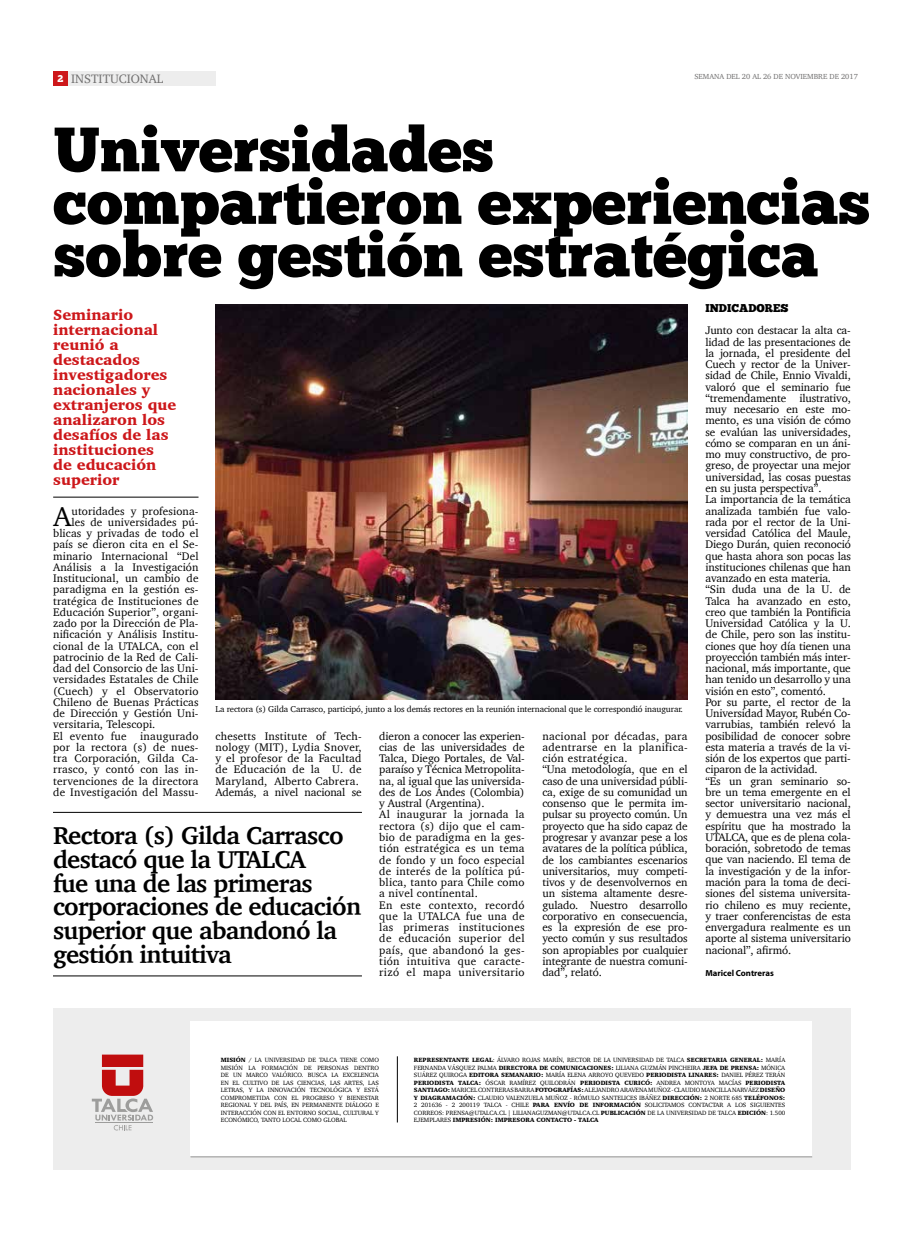
<style>
.page{position:relative;width:904px;height:1241px;background:#fff}
.page>*{position:absolute;margin:0;border:0;box-sizing:border-box;transform-origin:0 0}
.t1{font:62.5px/52.5px "Chunk Five Ex";color:#000}
.t2{font:28px "Charter";color:#000}
.t3{font:700 25px/23.8px "Charter";letter-spacing:-.025em;color:#000}
.t4{font:900 15px/15px "Charter";color:#cd171a}
.t5{font:12.5px "Charter";color:#706f6f}
.t6{font:11.25px/11.2px "Charter";letter-spacing:-.01em;color:#000}
.t7{font:11.25px/11.2px "Charter";letter-spacing:.02em;color:#000}
.t8{font:11.25px "Charter";letter-spacing:.01em;color:#000}
.t9{font:11.25px "Chunk Five Ex";color:#000}
.t10{font:10px "Chunk Five Ex";color:#fff}
.t11{font:8.75px "Charter";letter-spacing:-.01em;color:#000}
.t12{font:700 8.75px "Myriad Pro";color:#000}
.t13{font:7.5px "Charter";color:#706f6f}
.t14{font:6.25px/7.5px "Charter";color:#000;text-align:justify}
.s1{font-weight:900}
</style>
<div class="page">
<div style="left:53px;top:71px;width:15px;height:15px;background:#cd171a"></div>
<div style="left:69px;top:71px;width:147px;height:15px;background:#ededed"></div>
<div style="left:53px;top:1008px;width:797px;height:161px;background:#ededed"></div>
<div style="left:190px;top:1020px;width:622px;height:136px;background:#fff"></div>
<hr style="left:397px;top:1056px;width:1px;height:66px;background:#000">
<svg style="left:92px;top:1054px;width:61px;height:76px"></svg>
<hr style="left:95px;top:1121px;width:58px;height:1px;background:#9d9d9c">
<hr style="left:190px;top:1155px;width:622px;height:2px;background:#9d9d9c">
<hr style="left:53px;top:497px;width:145px;height:1px;background:#000">
<hr style="left:53px;top:975px;width:309px;height:1px;background:#000">
<hr style="left:53px;top:812px;width:309px;height:1px;background:#000">
<img style="left:215px;top:305px;width:472px;height:394px">
<p class="t10" style="left:58px;top:71px;width:7px">2</p>
<p class="t13" style="left:694px;top:70px;width:165px">SEMANA DEL 20 AL 26 DE NOVIEMBRE DE 2017</p>
<p class="t5" style="left:71px;top:68px;width:94px">INSTITUCIONAL</p>
<h1 class="t1" style="left:54px;top:122px;width:818px">Universidades compartieron experiencias sobre gestión estratégica</h1>
<h3 class="t4" style="left:53px;top:307px;width:125px">Seminario internacional reunió a destacados investigadores nacionales y extranjeros que analizaron los desafíos de las instituciones de educación superior</h3>
<h2 class="t2" style="left:53px;top:492px;width:19px">A</h2>
<p class="t8" style="left:72px;top:501px;width:128px">utoridades y profesiona-</p>
<p class="t9" style="left:705px;top:299px;width:84px">INDICADORES</p>
<p class="t6" style="left:705px;top:325px;width:147px">Junto con destacar la alta ca&shy;lidad de las presentaciones de la jornada, el presidente del<br>Cuech y rector de la Univer&shy;sidad de Chile, Ennio Vivaldi, valoró que el seminario fue “tremendamente ilustrativo, muy necesario en este mo&shy;mento, es una visión de cómo se evalúan las universidades, cómo se comparan en un áni&shy;mo muy constructivo, de pro&shy;greso, de proyectar una mejor universidad, las cosas puestas en su justa perspectiva”.<br>La importancia de la temática analizada también fue valo&shy;rada por el rector de la Uni&shy;versidad Católica del Maule,<br>Diego Durán, quien reconoció que hasta ahora son pocas las instituciones chilenas que han avanzado en esta materia. “Sin duda una de la U. de<br>Talca ha avanzado en esto, creo que también la Pontificia<br>Universidad Católica y la U. de Chile, pero son las institu&shy;ciones que hoy día tienen una proyección también más inter&shy;nacional, más importante, que han tenido un desarrollo y una visión en esto”, comentó.<br>Por su parte, el rector de la<br>Universidad Mayor, Rubén Co&shy;varrubias, también relevó la posibilidad de conocer sobre esta materia a través de la vi&shy;sión de los expertos que parti&shy;ciparon de la actividad.<br>“Es un gran seminario so&shy;bre un tema emergente en el sector universitario nacional, y demuestra una vez más el espíritu que ha mostrado la<br>UTALCA, que es de plena cola&shy;boración, sobretodo de temas que van naciendo. El tema de la investigación y de la infor&shy;mación para la toma de deci&shy;siones del sistema universita&shy;rio chileno es muy reciente, y traer conferencistas de esta envergadura realmente es un aporte al sistema universitario nacional”, afirmó.</p>
<p class="t12" style="left:705px;top:967px;width:70px">Maricel Contreras</p>
<p class="t8" style="left:72px;top:512px;width:128px">les de universidades pú-</p>
<p class="t8" style="left:53px;top:523px;width:147px">blicas y privadas de todo el</p>
<p class="t8" style="left:53px;top:534px;width:147px">país se dieron cita en el Se-</p>
<p class="t8" style="left:53px;top:546px;width:147px">minario Internacional “Del</p>
<p class="t8" style="left:53px;top:557px;width:147px">Análisis a la Investigación</p>
<p class="t8" style="left:53px;top:568px;width:147px">Institucional, un cambio de</p>
<p class="t8" style="left:53px;top:579px;width:147px">paradigma en la gestión es-</p>
<p class="t8" style="left:53px;top:591px;width:147px">tratégica de Instituciones de</p>
<p class="t8" style="left:53px;top:602px;width:147px">Educación Superior”, organi-</p>
<p class="t8" style="left:53px;top:613px;width:147px">zado por la Dirección de Pla-</p>
<p class="t8" style="left:53px;top:624px;width:147px">nificación y Análisis Institu-</p>
<p class="t8" style="left:53px;top:636px;width:147px">cional de la UTALCA, con el</p>
<p class="t8" style="left:53px;top:647px;width:147px">patrocinio de la Red de Cali-</p>
<p class="t8" style="left:53px;top:658px;width:147px">dad del Consorcio de las Uni-</p>
<p class="t8" style="left:53px;top:669px;width:147px">versidades Estatales de Chile</p>
<p class="t8" style="left:53px;top:681px;width:147px">(Cuech) y el Observatorio</p>
<p class="t8" style="left:53px;top:692px;width:147px">Chileno de Buenas Prácticas</p>
<p class="t8" style="left:53px;top:703px;width:147px">de Dirección y Gestión Uni-</p>
<p class="t8" style="left:53px;top:714px;width:104px">versitaria, Telescopi.</p>
<p class="t7" style="left:53px;top:730px;width:147px">El evento fue inaugurado</p>
<p class="t7" style="left:53px;top:741px;width:147px">por la rectora (s) de nues-</p>
<p class="t7" style="left:53px;top:752px;width:147px">tra Corporación, Gilda Ca-</p>
<p class="t7" style="left:53px;top:763px;width:147px">rrasco, y contó con las in-</p>
<p class="t7" style="left:53px;top:775px;width:147px">tervenciones de la directora</p>
<p class="t7" style="left:53px;top:786px;width:147px">de Investigación del Massu-</p>
<p class="t11" style="left:215px;top:701px;width:469px">La rectora (s) Gilda Carrasco, participó, junto a los demás rectores en la reunión internacional que le correspondió inaugurar.</p>
<p class="t7" style="left:379px;top:730px;width:147px">dieron a conocer las experien&shy;cias de las universidades de<br>Talca, Diego Portales, de Val&shy;paraíso y Técnica Metropolita&shy;na, al igual que las universida&shy;des de Los Andes (Colombia) y Austral (Argentina).<br>Al inaugurar la jornada la rectora (s) dijo que el cam&shy;bio de paradigma en la ges&shy;tión estratégica es un tema de fondo y un foco especial de interés de la política pú&shy;blica, tanto para Chile como a nivel continental.<br>En este contexto, recordó que la UTALCA fue una de las primeras instituciones de educación superior del país, que abandonó la ges&shy;tión intuitiva que caracte&shy;rizó el mapa universitario</p>
<p class="t6" style="left:542px;top:730px;width:147px">nacional por décadas, para adentrarse en la planifica&shy;ción estratégica.<br>“Una metodología, que en el caso de una universidad públi&shy;ca, exige de su comunidad un consenso que le permita im&shy;pulsar su proyecto común. Un proyecto que ha sido capaz de progresar y avanzar pese a los avatares de la política pública, de los cambiantes escenarios universitarios, muy competi&shy;tivos y de desenvolvernos en un sistema altamente desre&shy;gulado. Nuestro desarrollo corporativo en consecuencia, es la expresión de ese pro&shy;yecto común y sus resultados son apropiables por cualquier integrante de nuestra comuni&shy;dad”, relató.</p>
<p class="t7" style="left:215px;top:730px;width:147px">chesetts Institute of Tech&shy;nology (MIT), Lydia Snover, y el profesor de la Facultad de Educación de la U. de<br>Maryland, Alberto Cabrera.<br>Además, a nivel nacional se</p>
<h3 class="t3" style="left:53px;top:823px;width:310px">Rectora (s) Gilda Carrasco destacó que la UTALCA<br>fue una de las primeras corporaciones de educación superior que abandonó la gestión intuitiva</h3>
<p class="t14" style="left:221px;top:1056px;width:160px"><span class="s1">MISIÓN</span> / LA UNIVERSIDAD DE TALCA TIENE COMO MISIÓN LA FORMACIÓN DE PERSONAS DENTRO DE UN MARCO VALÓRICO. BUSCA LA EXCELENCIA EN EL CULTIVO DE LAS CIENCIAS, LAS ARTES, LAS LETRAS, Y LA INNOVACIÓN TECNOLÓGICA Y ESTÁ COMPROMETIDA CON EL PROGRESO Y BIENESTAR REGIONAL Y DEL PAÍS, EN PERMANENTE DIÁLOGO E INTERACCIÓN CON EL ENTORNO SOCIAL, CULTURAL Y ECONÓMICO, TANTO LOCAL COMO GLOBAL</p>
<p class="t14" style="left:414px;top:1056px;width:373px"><span class="s1">REPRESENTANTE LEGAL</span>: ÁLVARO ROJAS MARÍN, RECTOR DE LA UNIVERSIDAD DE TALCA <span class="s1">SECRETARIA GENERAL:</span> MARÍA FERNANDA VÁSQUEZ PALMA <span class="s1">DIRECTORA DE COMUNICACIONES:</span> LILIANA GUZMÁN PINCHEIRA <span class="s1">JEFA DE PRENSA:</span> MÓNICA SUÁREZ QUIROGA <span class="s1">EDITORA SEMANARIO:</span> MARÍA ELENA ARROYO QUEVEDO <span class="s1">PERIODISTA LINARES:</span> DANIEL PÉREZ TERÁN <span class="s1">PERIODISTA TALCA:</span> ÓSCAR RAMÍREZ QUILODRÁN <span class="s1">PERIODISTA CURICÓ:</span> ANDREA MONTOYA MACÍAS <span class="s1">PERIODISTA SANTIAGO:</span> MARICEL CONTRERAS BARRA <span class="s1">FOTOGRAFÍAS:</span> ALEJANDRO ARAVENA MUÑOZ - CLAUDIO MANCILLA NARVÁEZ <span class="s1">DISEÑO Y DIAGRAMACIÓN:</span> CLAUDIO VALENZUELA MUÑOZ - RÓMULO SANTELICES IBÁÑEZ <span class="s1">DIRECCIÓN:</span> 2 NORTE 685 <span class="s1">TELÉFONOS:<br></span>2 201636 - 2 200119 TALCA - CHILE <span class="s1">PARA ENVÍO DE INFORMACIÓN</span> SOLICITAMOS CONTACTAR A LOS SIGUIENTES CORREOS: PRENSA@UTALCA.CL | LILIANAGUZMAN@UTALCA.CL <span class="s1">PUBLICACIÓN</span> DE LA UNIVERSIDAD DE TALCA <span class="s1">EDICIÓN</span>: 1.500<br>EJEMPLARES <span class="s1">IMPRESIÓN: IMPRESORA CONTACTO - TALCA</span></p>
</div>
